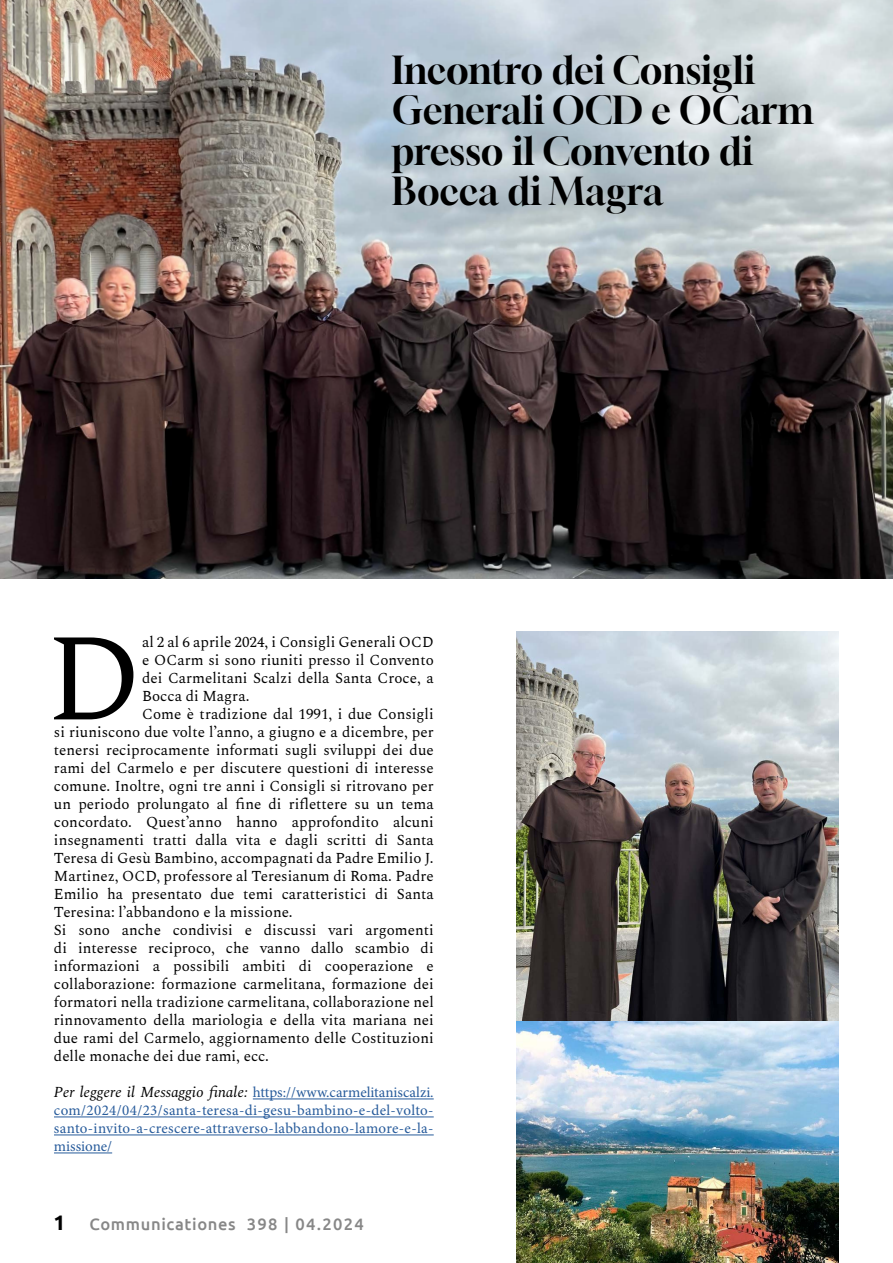
<style>
.page{position:relative;width:893px;height:1263px;background:#fff}
.page>*{position:absolute;margin:0;border:0;box-sizing:border-box;transform-origin:0 0}
.t1{font:124.05px "Spectral";color:#000}
.t2{font:37.05px/40.5px "Gloock";letter-spacing:-.005em;color:#000}
.t3{font:500 16.5px "Ubuntu";letter-spacing:.04em;color:#878787}
.t4{font:15px "Spectral";color:#000}
.t5{font:15px/18px "Minion Pro";letter-spacing:.015em;color:#275b9b;text-align:justify}
.s1{font-family:"Spectral";font-style:italic;color:#000}
.s2{font-weight:700;font-size:21px;color:#000}
</style>
<div class="page">
<img style="left:0;top:0;width:893px;height:578px">
<hr style="left:253px;top:1098px;width:181px;height:1px;background:#275b9b">
<hr style="left:54px;top:1116px;width:380px;height:1px;background:#275b9b">
<hr style="left:54px;top:1134px;width:380px;height:1px;background:#275b9b">
<hr style="left:54px;top:1152px;width:58px;height:1px;background:#275b9b">
<img style="left:517px;top:631px;width:322px;height:632px">
<h2 class="t2" style="left:392px;top:52px;width:423px">Incontro dei Consigli<br>Generali OCD e OCarm presso il Convento di<br>Bocca di Magra</h2>
<h1 class="t1" style="left:46px;top:588px;width:98px">D</h1>
<p class="t4" style="left:142px;top:631px;width:293px">al 2 al 6 aprile 2024, i Consigli Generali OCD</p>
<p class="t4" style="left:142px;top:649px;width:293px">e OCarm si sono riuniti presso il Convento</p>
<p class="t4" style="left:142px;top:667px;width:293px">dei Carmelitani Scalzi della Santa Croce, a</p>
<p class="t4" style="left:142px;top:685px;width:109px">Bocca di Magra.</p>
<p class="t4" style="left:142px;top:703px;width:293px">Come è tradizione dal 1991, i due Consigli</p>
<p class="t4" style="left:54px;top:721px;width:381px">si riuniscono due volte l’anno, a giugno e a dicembre, per</p>
<p class="t4" style="left:54px;top:739px;width:381px">tenersi reciprocamente informati sugli sviluppi dei due</p>
<p class="t4" style="left:54px;top:757px;width:381px">rami del Carmelo e per discutere questioni di interesse</p>
<p class="t4" style="left:54px;top:775px;width:381px">comune. Inoltre, ogni tre anni i Consigli si ritrovano per</p>
<p class="t4" style="left:54px;top:793px;width:381px">un periodo prolungato al fine di riflettere su un tema</p>
<p class="t4" style="left:54px;top:811px;width:381px">concordato. Quest’anno hanno approfondito alcuni</p>
<p class="t4" style="left:54px;top:829px;width:381px">insegnamenti tratti dalla vita e dagli scritti di Santa</p>
<p class="t4" style="left:54px;top:847px;width:381px">Teresa di Gesù Bambino, accompagnati da Padre Emilio J.</p>
<p class="t4" style="left:54px;top:865px;width:381px">Martinez, OCD, professore al Teresianum di Roma. Padre</p>
<p class="t4" style="left:54px;top:883px;width:381px">Emilio ha presentato due temi caratteristici di Santa</p>
<p class="t4" style="left:54px;top:901px;width:240px">Teresina: l’abbandono e la missione.</p>
<p class="t4" style="left:54px;top:919px;width:381px">Si sono anche condivisi e discussi vari argomenti</p>
<p class="t4" style="left:54px;top:937px;width:381px">di interesse reciproco, che vanno dallo scambio di</p>
<p class="t4" style="left:54px;top:955px;width:381px">informazioni a possibili ambiti di cooperazione e</p>
<p class="t4" style="left:54px;top:973px;width:381px">collaborazione: formazione carmelitana, formazione dei</p>
<p class="t4" style="left:54px;top:991px;width:381px">formatori nella tradizione carmelitana, collaborazione nel</p>
<p class="t4" style="left:54px;top:1009px;width:381px">rinnovamento della mariologia e della vita mariana nei</p>
<p class="t4" style="left:54px;top:1027px;width:381px">due rami del Carmelo, aggiornamento delle Costituzioni</p>
<p class="t4" style="left:54px;top:1045px;width:216px">delle monache dei due rami, ecc.</p>
<p class="t5" style="left:54px;top:1084px;width:381px"><span class="s1">Per leggere il Messaggio finale:</span> https://www.carmelitaniscalzi. com/2024/04/23/santa-teresa-di-gesu-bambino-e-del-volto&shy;santo-invito-a-crescere-attraverso-labbandono-lamore-e-la&shy;missione/</p>
<p class="t3" style="left:54px;top:1213px;width:312px"><span class="s2">1</span> Communicationes 398 | 04.2024</p>
</div>
